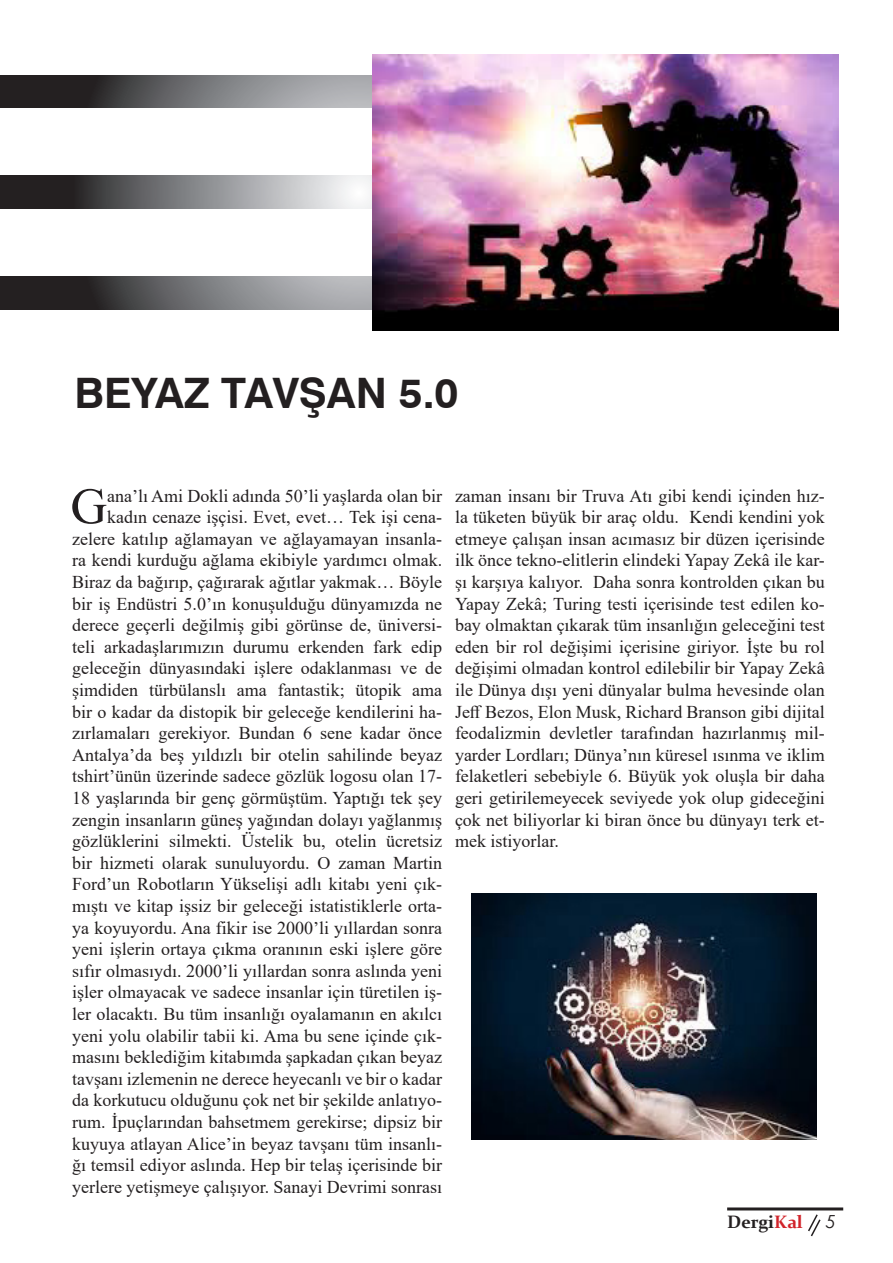
<style>
.page{position:relative;width:893px;height:1263px;background:#fff}
.page>*{position:absolute;margin:0;border:0;box-sizing:border-box;transform-origin:0 0}
.Paragraf_Times_new{font:50.55px "Times New Roman";color:#231f20}
.Başlık_Swiss{font:700 42px "Swiss 721 BT";color:#231f20}
.Paragraf_Times_new-2{font:18px/21.6px "Times New Roman";color:#231f20;text-align:right}
.t1{font:700 18px "Constantia";color:#231f20}
.t2{font:italic 18px "Century Gothic";color:#231f20}
.s1{color:#d1232a}
</style>
<div class="page">
<hr style="left:727px;top:1207px;width:116px;height:3px;background:#231f20">
<svg style="left:808px;top:1214px;width:13px;height:23px"></svg>
<svg style="left:0;top:75px;width:373px;height:33px;background:#68686a"></svg>
<svg style="left:0;top:277px;width:373px;height:32px;background:#68686a"></svg>
<svg style="left:0;top:176px;width:373px;height:32px;background:#818082"></svg>
<img style="left:373px;top:54px;width:466px;height:276px">
<img style="left:471px;top:893px;width:346px;height:247px">
<p class="Başlık_Swiss" style="left:75px;top:367px;width:385px">BEYAZ TAVŞAN 5.0</p>
<p class="Paragraf_Times_new" style="left:71px;top:470px;width:38px">G</p>
<p class="Paragraf_Times_new-2" style="left:72px;top:484px;width:371px">ana’lı Ami Dokli adında 50’li yaşlarda olan bir kadın cenaze işçisi. Evet, evet… Tek işi cena&shy;zelere katılıp ağlamayan ve ağlayamayan insanla&shy;ra kendi kurduğu ağlama ekibiyle yardımcı olmak.<br>Biraz da bağırıp, çağırarak ağıtlar yakmak… Böyle bir iş Endüstri 5.0’ın konuşulduğu dünyamızda ne derece geçerli değilmiş gibi görünse de, üniversi&shy;teli arkadaşlarımızın durumu erkenden fark edip geleceğin dünyasındaki işlere odaklanması ve de şimdiden türbülanslı ama fantastik; ütopik ama bir o kadar da distopik bir geleceğe kendilerini ha&shy;zırlamaları gerekiyor. Bundan 6 sene kadar önce Antalya’da beş yıldızlı bir otelin sahilinde beyaz tshirt’ünün üzerinde sadece gözlük logosu olan 17- 18 yaşlarında bir genç görmüştüm. Yaptığı tek şey zengin insanların güneş yağından dolayı yağlanmış gözlüklerini silmekti. Üstelik bu, otelin ücretsiz bir hizmeti olarak sunuluyordu. O zaman Martin Ford’un Robotların Yükselişi adlı kitabı yeni çık&shy;mıştı ve kitap işsiz bir geleceği istatistiklerle orta&shy;ya koyuyordu. Ana fikir ise 2000’li yıllardan sonra yeni işlerin ortaya çıkma oranının eski işlere göre sıfır olmasıydı. 2000’li yıllardan sonra aslında yeni işler olmayacak ve sadece insanlar için türetilen iş&shy;ler olacaktı. Bu tüm insanlığı oyalamanın en akılcı yeni yolu olabilir tabii ki. Ama bu sene içinde çık&shy;masını beklediğim kitabımda şapkadan çıkan beyaz tavşanı izlemenin ne derece heyecanlı ve bir o kadar da korkutucu olduğunu çok net bir şekilde anlatıyo&shy;rum. İpuçlarından bahsetmem gerekirse; dipsiz bir kuyuya atlayan Alice’in beyaz tavşanı tüm insanlı&shy;ğı temsil ediyor aslında. Hep bir telaş içerisinde bir yerlere yetişmeye çalışıyor. Sanayi Devrimi sonrası</p>
<p class="Paragraf_Times_new-2" style="left:455px;top:484px;width:371px;text-align:justify">zaman insanı bir Truva Atı gibi kendi içinden hız&shy;la tüketen büyük bir araç oldu. Kendi kendini yok etmeye çalışan insan acımasız bir düzen içerisinde ilk önce tekno-elitlerin elindeki Yapay Zekâ ile kar&shy;şı karşıya kalıyor. Daha sonra kontrolden çıkan bu Yapay Zekâ; Turing testi içerisinde test edilen ko&shy;bay olmaktan çıkarak tüm insanlığın geleceğini test eden bir rol değişimi içerisine giriyor. İşte bu rol değişimi olmadan kontrol edilebilir bir Yapay Zekâ ile Dünya dışı yeni dünyalar bulma hevesinde olan Jeff Bezos, Elon Musk, Richard Branson gibi dijital feodalizmin devletler tarafından hazırlanmış mil&shy;yarder Lordları; Dünya’nın küresel ısınma ve iklim felaketleri sebebiyle 6. Büyük yok oluşla bir daha geri getirilemeyecek seviyede yok olup gideceğini çok net biliyorlar ki biran önce bu dünyayı terk et&shy;mek istiyorlar.</p>
<p class="t1" style="left:727px;top:1209px;width:77px">Dergi<span class="s1">Kal</span></p>
<p class="t2" style="left:826px;top:1209px;width:11px">5</p>
</div>
